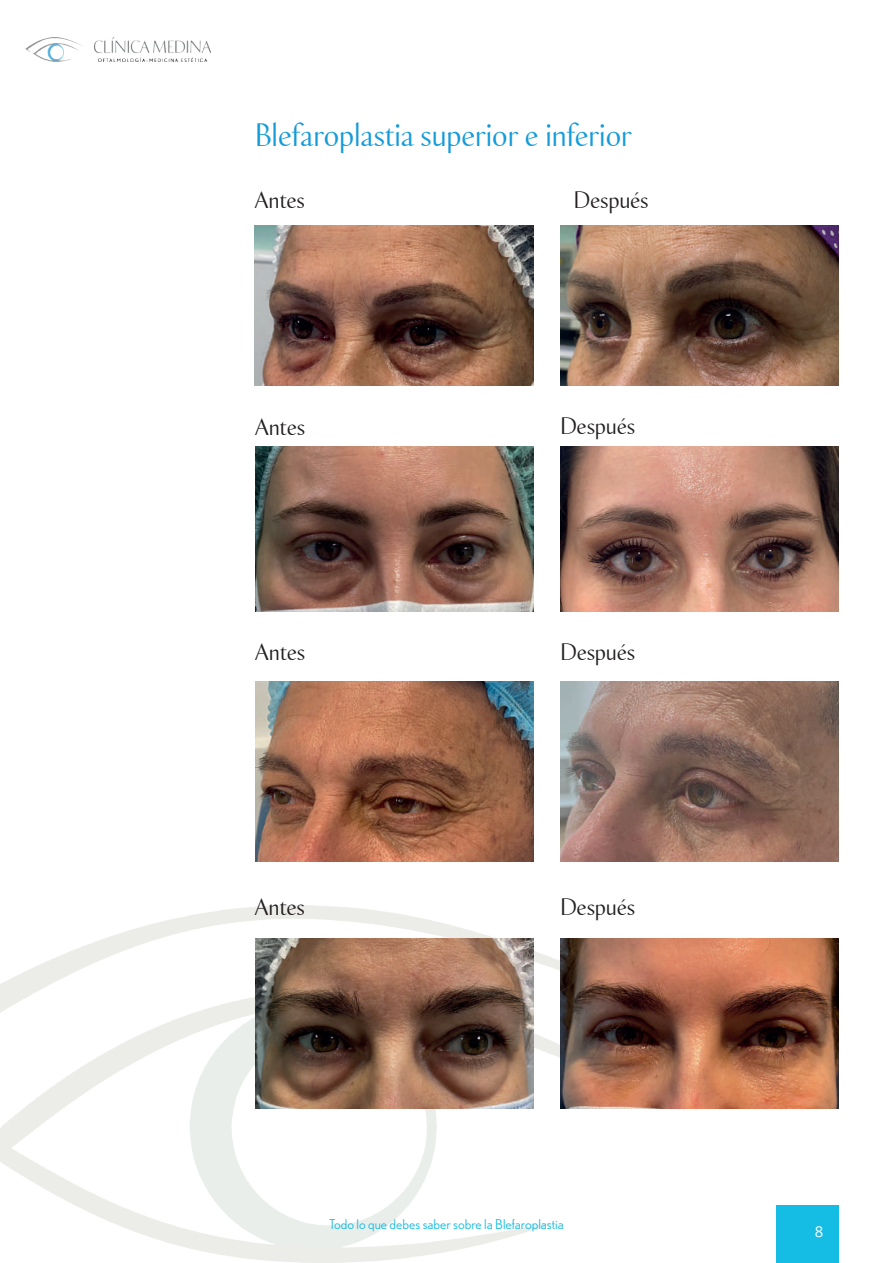
<style>
.page{position:relative;width:893px;height:1263px;background:#fff}
.page>*{position:absolute;margin:0;border:0;box-sizing:border-box;transform-origin:0 0}
.t1{font:28.5px "Buccellati";letter-spacing:.02em;color:#169bd8}
.t2{font:21px "Buccellati";letter-spacing:.02em;color:#231f20}
.t3{font:15px "Open Sans";color:#fff}
.t4{font:13.5px "Nobel";color:#18bce1}
</style>
<div class="page">
<img style="left:26px;top:37px;width:185px;height:25px">
<div style="left:777px;top:1205px;width:62px;height:58px;background:#15bce3"></div>
<img style="left:255px;top:225px;width:279px;height:160px">
<img style="left:561px;top:225px;width:278px;height:160px">
<img style="left:255px;top:446px;width:279px;height:165px">
<img style="left:560px;top:446px;width:279px;height:165px">
<img style="left:255px;top:681px;width:279px;height:181px">
<img style="left:561px;top:681px;width:278px;height:181px">
<img style="left:255px;top:938px;width:279px;height:171px">
<img style="left:560px;top:938px;width:279px;height:171px">
<h1 class="t1" style="left:255px;top:117px;width:378px">Blefaroplastia superior e inferior</h1>
<p class="t2" style="left:255px;top:187px;width:51px">Antes</p>
<p class="t2" style="left:574px;top:187px;width:76px">Después</p>
<p class="t2" style="left:255px;top:413px;width:51px">Antes</p>
<p class="t2" style="left:560px;top:412px;width:76px">Después</p>
<p class="t2" style="left:255px;top:638px;width:51px">Antes</p>
<p class="t2" style="left:560px;top:638px;width:76px">Después</p>
<p class="t2" style="left:255px;top:893px;width:51px">Antes</p>
<p class="t2" style="left:560px;top:893px;width:76px">Después</p>
<p class="t4" style="left:329px;top:1216px;width:236px">Todo lo que debes saber sobre la Blefaroplastia</p>
<p class="t3" style="left:815px;top:1221px;width:10px">8</p>
</div>
